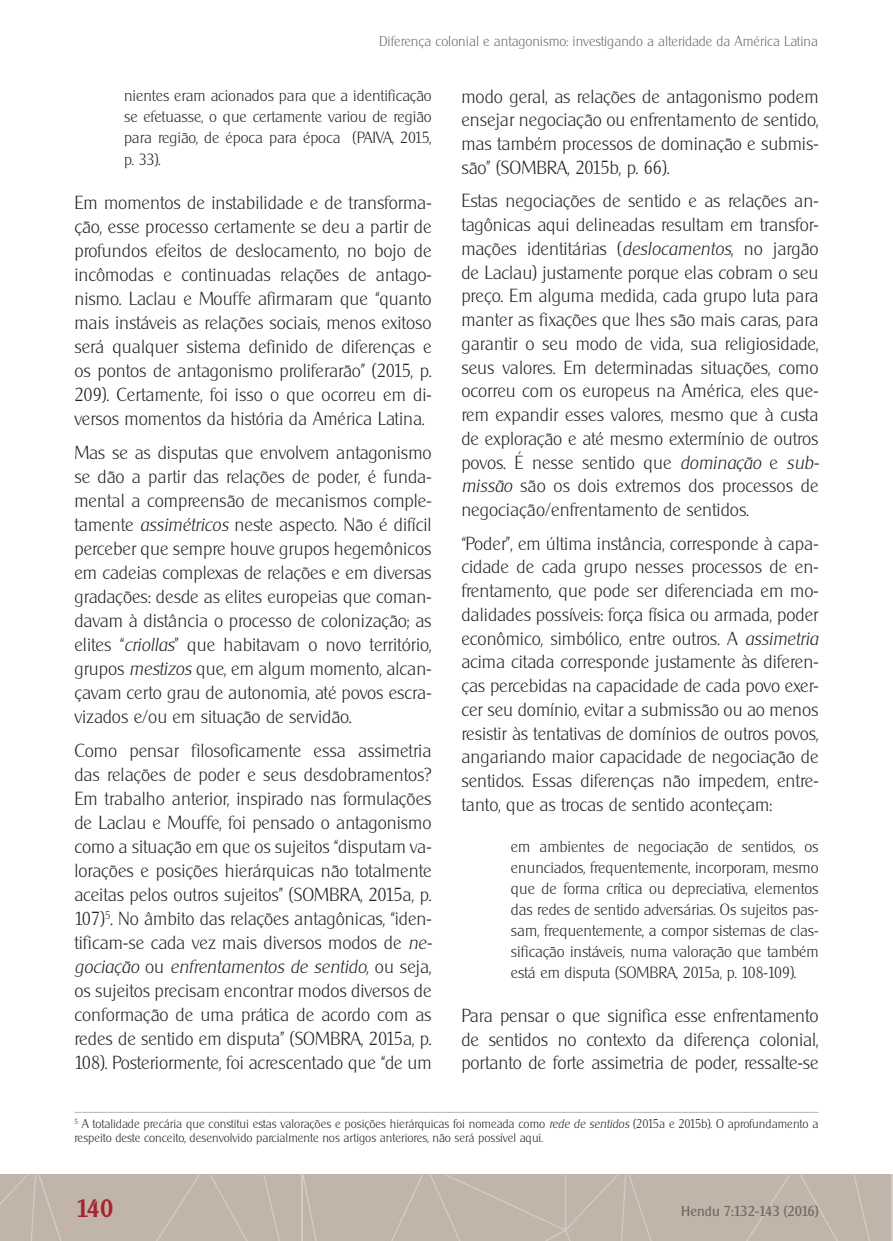
<style>
.page{position:relative;width:893px;height:1241px;background:#fff}
.page>*{position:absolute;margin:0;border:0;box-sizing:border-box;transform-origin:0 0}
.t1{font:500 24.5px "Cleargothic";color:#a7232f}
.t2{font:200 18.38px/24px "Cleargothic";color:#231f20;text-align:justify}
.t3{font:200 15.75px/21.2px "Cleargothic";color:#231f20;text-align:justify}
.t4{font:200 14px "Cleargothic";color:#716662}
.t5{font:14px "Cleargothic";color:#716662}
.t6{font:200 12.25px/14px "Cleargothic";color:#231f20}
.s1{font-style:italic}
</style>
<div class="page">
<div style="left:0;top:1174px;width:893px;height:66px;background:#c1b5aa"></div>
<hr style="left:301px;top:1174px;width:1px;height:66px;background:#d4ccc5">
<svg style="left:263px;top:1175px;width:17px;height:65px"></svg>
<svg style="left:210px;top:1175px;width:37px;height:65px"></svg>
<svg style="left:157px;top:1175px;width:43px;height:65px"></svg>
<svg style="left:0;top:1175px;width:61px;height:65px"></svg>
<hr style="left:891px;top:1174px;width:1px;height:66px;background:#d4ccc5">
<svg style="left:853px;top:1175px;width:17px;height:65px"></svg>
<svg style="left:800px;top:1175px;width:37px;height:65px"></svg>
<svg style="left:747px;top:1175px;width:43px;height:65px"></svg>
<svg style="left:430px;top:1175px;width:221px;height:65px"></svg>
<svg style="left:392px;top:1175px;width:31px;height:65px"></svg>
<svg style="left:302px;top:1174px;width:15px;height:66px"></svg>
<hr style="left:74px;top:1111px;width:745px;height:1px;background:#c1b5aa">
<p class="t4" style="left:379px;top:33px;width:440px">Diferença colonial e antagonismo: investigando a alteridade da América Latina</p>
<p class="t3" style="left:124px;top:84px;width:309px">nientes eram acionados para que a identificação se efetuasse, o que certamente variou de região para região, de época para época (PAIVA, 2015, p. 33).</p>
<p class="t2" style="left:74px;top:190px;width:359px">Em momentos de instabilidade e de transforma&shy;ção, esse processo certamente se deu a partir de profundos efeitos de deslocamento, no bojo de incômodas e continuadas relações de antago&shy;nismo. Laclau e Mouffe afirmaram que “quanto mais instáveis as relações sociais, menos exitoso será qualquer sistema definido de diferenças e os pontos de antagonismo proliferarão” (2015, p.<br>209). Certamente, foi isso o que ocorreu em di&shy;versos momentos da história da América Latina.</p>
<p class="t2" style="left:74px;top:440px;width:359px">Mas se as disputas que envolvem antagonismo se dão a partir das relações de poder, é funda&shy;mental a compreensão de mecanismos comple&shy;tamente <span class="s1">assimétricos</span> neste aspecto. Não é difícil perceber que sempre houve grupos hegemônicos em cadeias complexas de relações e em diversas gradações: desde as elites europeias que coman&shy;davam à distância o processo de colonização; as elites “<span class="s1">criollas</span>” que habitavam o novo território, grupos <span class="s1">mestizos</span> que, em algum momento, alcan&shy;çavam certo grau de autonomia, até povos escra&shy;vizados e/ou em situação de servidão.</p>
<p class="t2" style="left:74px;top:738px;width:359px">Como pensar filosoficamente essa assimetria das relações de poder e seus desdobramentos?<br>Em trabalho anterior, inspirado nas formulações de Laclau e Mouffe, foi pensado o antagonismo como a situação em que os sujeitos “disputam va&shy;lorações e posições hierárquicas não totalmente aceitas pelos outros sujeitos” (SOMBRA, 2015a, p.<br>107)<sup>5</sup>. No âmbito das relações antagônicas, “iden&shy;tificam-se cada vez mais diversos modos de <span class="s1">ne&shy;gociação</span> ou <span class="s1">enfrentamentos de sentido</span>, ou seja, os sujeitos precisam encontrar modos diversos de conformação de uma prática de acordo com as redes de sentido em disputa” (SOMBRA, 2015a, p.<br>108). Posteriormente, foi acrescentado que “de um</p>
<p class="t2" style="left:461px;top:84px;width:359px">modo geral, as relações de antagonismo podem ensejar negociação ou enfrentamento de sentido, mas também processos de dominação e submis&shy;são” (SOMBRA, 2015b, p. 66).</p>
<p class="t2" style="left:461px;top:189px;width:359px">Estas negociações de sentido e as relações an&shy;tagônicas aqui delineadas resultam em transfor&shy;mações identitárias (<span class="s1">deslocamentos</span>, no jargão de Laclau) justamente porque elas cobram o seu preço. Em alguma medida, cada grupo luta para manter as fixações que lhes são mais caras, para garantir o seu modo de vida, sua religiosidade, seus valores. Em determinadas situações, como ocorreu com os europeus na América, eles que&shy;rem expandir esses valores, mesmo que à custa de exploração e até mesmo extermínio de outros povos. É nesse sentido que <span class="s1">dominação</span> e <span class="s1">sub&shy;missão</span> são os dois extremos dos processos de negociação/enfrentamento de sentidos.</p>
<p class="t2" style="left:461px;top:531px;width:359px">“Poder”, em última instância, corresponde à capa&shy;cidade de cada grupo nesses processos de en&shy;frentamento, que pode ser diferenciada em mo&shy;dalidades possíveis: força física ou armada, poder econômico, simbólico, entre outros. A <span class="s1">assimetria </span>acima citada corresponde justamente às diferen&shy;ças percebidas na capacidade de cada povo exer&shy;cer seu domínio, evitar a submissão ou ao menos resistir às tentativas de domínios de outros povos, angariando maior capacidade de negociação de sentidos. Essas diferenças não impedem, entre&shy;tanto, que as trocas de sentido aconteçam:</p>
<p class="t3" style="left:511px;top:835px;width:309px">em ambientes de negociação de sentidos, os enunciados, frequentemente, incorporam, mesmo que de forma crítica ou depreciativa, elementos das redes de sentido adversárias. Os sujeitos pas&shy;sam, frequentemente, a compor sistemas de clas&shy;sificação instáveis, numa valoração que também está em disputa (SOMBRA, 2015a, p. 108-109).</p>
<p class="t2" style="left:461px;top:1003px;width:359px">Para pensar o que significa esse enfrentamento de sentidos no contexto da diferença colonial, portanto de forte assimetria de poder, ressalte-se</p>
<p class="t6" style="left:74px;top:1116px;width:746px"><sup>5</sup> A totalidade precária que constitui estas valorações e posições hierárquicas foi nomeada como <span class="s1">rede de sentidos</span> (2015a e 2015b). O aprofundamento a respeito deste conceito, desenvolvido parcialmente nos artigos anteriores, não será possível aqui.</p>
<h1 class="t1" style="left:76px;top:1192px;width:39px">140</h1>
<p class="t5" style="left:681px;top:1202px;width:139px">Hendu 7:132-143 (2016)</p>
</div>
